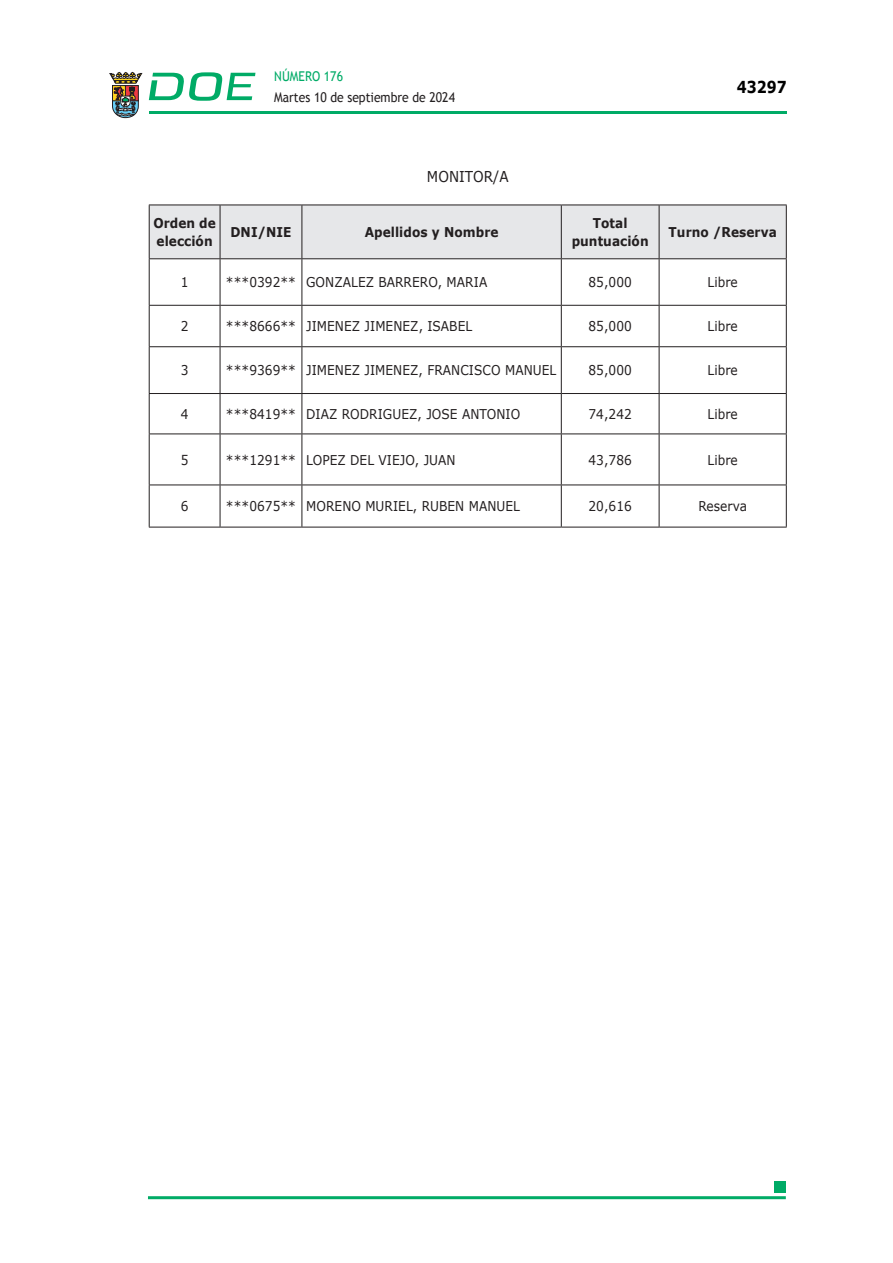
<style>
.page{position:relative;width:893px;height:1263px;background:#fff}
.page>*{position:absolute;margin:0;border:0;box-sizing:border-box;transform-origin:0 0}
.t1{font:700 16.5px "Verdana";color:#000;scale:.85 1}
.CUERPO_DE_TEXTO{font:15px "Verdana";letter-spacing:.005em;color:#231f20;scale:.9 1}
.CUERPO_DE_TEXTO-2{font:13.5px "Verdana";letter-spacing:.005em;color:#231f20;scale:.9 1}
.TABLATITULO{font:700 13.5px/18px "Verdana";letter-spacing:.005em;color:#231f20;scale:.9 1}
.t2{font:13.5px "Trebuchet MS";color:#231f20;scale:.9 1}
.t3{font:13.5px "Trebuchet MS";color:#00ab67;scale:.9 1}
</style>
<div class="page">
<hr style="left:149px;top:111px;width:638px;height:3px;background:#00ab66">
<svg style="left:109px;top:72px;width:33px;height:46px"></svg>
<svg style="left:149px;top:72px;width:106px;height:29px"></svg>
<hr style="left:148px;top:1196px;width:638px;height:3px;background:#00ab66">
<div style="left:775px;top:1181px;width:11px;height:11px;background:#00ab66"></div>
<div style="left:150px;top:206px;width:636px;height:52px;background:#e6e7e9"></div>
<svg style="left:150px;top:259px;width:509px;height:268px"></svg>
<hr style="left:149px;top:205px;width:71px;height:1px;background:#231f20">
<hr style="left:149px;top:205px;width:1px;height:53px;background:#231f20">
<hr style="left:220px;top:205px;width:82px;height:1px;background:#231f20">
<hr style="left:220px;top:205px;width:1px;height:53px;background:#231f20">
<hr style="left:302px;top:205px;width:259px;height:1px;background:#231f20">
<hr style="left:302px;top:205px;width:1px;height:53px;background:#231f20">
<hr style="left:561px;top:205px;width:98px;height:1px;background:#231f20">
<hr style="left:561px;top:205px;width:1px;height:53px;background:#231f20">
<hr style="left:659px;top:205px;width:128px;height:1px;background:#231f20">
<hr style="left:659px;top:205px;width:1px;height:53px;background:#231f20">
<hr style="left:786px;top:205px;width:1px;height:53px;background:#231f20">
<hr style="left:149px;top:258px;width:71px;height:1px;background:#231f20">
<hr style="left:149px;top:259px;width:1px;height:46px;background:#231f20">
<hr style="left:220px;top:258px;width:82px;height:1px;background:#231f20">
<hr style="left:220px;top:259px;width:1px;height:46px;background:#231f20">
<hr style="left:302px;top:258px;width:259px;height:1px;background:#231f20">
<hr style="left:302px;top:259px;width:1px;height:46px;background:#231f20">
<hr style="left:561px;top:258px;width:98px;height:1px;background:#231f20">
<hr style="left:561px;top:259px;width:1px;height:46px;background:#231f20">
<hr style="left:659px;top:258px;width:128px;height:1px;background:#231f20">
<hr style="left:659px;top:259px;width:1px;height:46px;background:#231f20">
<hr style="left:786px;top:259px;width:1px;height:46px;background:#231f20">
<hr style="left:149px;top:305px;width:71px;height:1px;background:#231f20">
<hr style="left:149px;top:306px;width:1px;height:40px;background:#231f20">
<hr style="left:220px;top:305px;width:82px;height:1px;background:#231f20">
<hr style="left:220px;top:306px;width:1px;height:40px;background:#231f20">
<hr style="left:302px;top:305px;width:259px;height:1px;background:#231f20">
<hr style="left:302px;top:306px;width:1px;height:40px;background:#231f20">
<hr style="left:561px;top:305px;width:98px;height:1px;background:#231f20">
<hr style="left:561px;top:306px;width:1px;height:40px;background:#231f20">
<hr style="left:659px;top:305px;width:128px;height:1px;background:#231f20">
<hr style="left:659px;top:306px;width:1px;height:40px;background:#231f20">
<hr style="left:786px;top:306px;width:1px;height:40px;background:#231f20">
<hr style="left:149px;top:346px;width:71px;height:1px;background:#231f20">
<hr style="left:149px;top:347px;width:1px;height:46px;background:#231f20">
<hr style="left:220px;top:346px;width:82px;height:1px;background:#231f20">
<hr style="left:220px;top:347px;width:1px;height:46px;background:#231f20">
<hr style="left:302px;top:346px;width:259px;height:1px;background:#231f20">
<hr style="left:302px;top:347px;width:1px;height:46px;background:#231f20">
<hr style="left:561px;top:346px;width:98px;height:1px;background:#231f20">
<hr style="left:561px;top:347px;width:1px;height:46px;background:#231f20">
<hr style="left:659px;top:346px;width:128px;height:1px;background:#231f20">
<hr style="left:659px;top:347px;width:1px;height:46px;background:#231f20">
<hr style="left:786px;top:347px;width:1px;height:46px;background:#231f20">
<hr style="left:149px;top:393px;width:71px;height:1px;background:#231f20">
<hr style="left:149px;top:394px;width:1px;height:39px;background:#231f20">
<hr style="left:220px;top:393px;width:82px;height:1px;background:#231f20">
<hr style="left:220px;top:394px;width:1px;height:39px;background:#231f20">
<hr style="left:302px;top:393px;width:259px;height:1px;background:#231f20">
<hr style="left:302px;top:394px;width:1px;height:39px;background:#231f20">
<hr style="left:561px;top:393px;width:98px;height:1px;background:#231f20">
<hr style="left:561px;top:394px;width:1px;height:39px;background:#231f20">
<hr style="left:659px;top:393px;width:128px;height:1px;background:#231f20">
<hr style="left:659px;top:394px;width:1px;height:39px;background:#231f20">
<hr style="left:786px;top:394px;width:1px;height:39px;background:#231f20">
<hr style="left:149px;top:433px;width:71px;height:1px;background:#231f20">
<hr style="left:149px;top:434px;width:1px;height:51px;background:#231f20">
<hr style="left:220px;top:433px;width:82px;height:1px;background:#231f20">
<hr style="left:220px;top:434px;width:1px;height:51px;background:#231f20">
<hr style="left:302px;top:433px;width:259px;height:1px;background:#231f20">
<hr style="left:302px;top:434px;width:1px;height:51px;background:#231f20">
<hr style="left:561px;top:433px;width:98px;height:1px;background:#231f20">
<hr style="left:561px;top:434px;width:1px;height:51px;background:#231f20">
<hr style="left:659px;top:433px;width:128px;height:1px;background:#231f20">
<hr style="left:659px;top:434px;width:1px;height:51px;background:#231f20">
<hr style="left:786px;top:434px;width:1px;height:51px;background:#231f20">
<hr style="left:149px;top:485px;width:71px;height:1px;background:#231f20">
<hr style="left:149px;top:485px;width:1px;height:42px;background:#231f20">
<hr style="left:220px;top:485px;width:82px;height:1px;background:#231f20">
<hr style="left:220px;top:485px;width:1px;height:42px;background:#231f20">
<hr style="left:302px;top:485px;width:259px;height:1px;background:#231f20">
<hr style="left:302px;top:485px;width:1px;height:42px;background:#231f20">
<hr style="left:561px;top:485px;width:98px;height:1px;background:#231f20">
<hr style="left:561px;top:485px;width:1px;height:42px;background:#231f20">
<hr style="left:659px;top:485px;width:128px;height:1px;background:#231f20">
<hr style="left:659px;top:485px;width:1px;height:42px;background:#231f20">
<hr style="left:786px;top:485px;width:1px;height:42px;background:#231f20">
<hr style="left:149px;top:527px;width:71px;height:1px;background:#231f20">
<hr style="left:220px;top:527px;width:82px;height:1px;background:#231f20">
<hr style="left:302px;top:527px;width:259px;height:1px;background:#231f20">
<hr style="left:561px;top:527px;width:98px;height:1px;background:#231f20">
<hr style="left:659px;top:527px;width:128px;height:1px;background:#231f20">
<p class="t3" style="left:274px;top:68px;width:78px">NÚMERO 176</p>
<p class="t2" style="left:274px;top:89px;width:202px">Martes 10 de septiembre de 2024</p>
<p class="CUERPO_DE_TEXTO" style="left:427px;top:167px;width:92px">MONITOR/A</p>
<p class="t1" style="left:737px;top:76px;width:60px">43297</p>
<p class="TABLATITULO" style="left:153px;top:214px;width:71px">Orden de elección</p>
<p class="TABLATITULO" style="left:230px;top:223px;width:69px">DNI/NIE</p>
<p class="TABLATITULO" style="left:365px;top:223px;width:150px">Apellidos y Nombre</p>
<p class="TABLATITULO" style="left:572px;top:214px;width:87px;text-align:center">Total puntuación</p>
<p class="TABLATITULO" style="left:669px;top:223px;width:122px">Turno /Reserva</p>
<p class="CUERPO_DE_TEXTO-2" style="left:181px;top:274px;width:10px">1</p>
<p class="CUERPO_DE_TEXTO-2" style="left:226px;top:274px;width:79px">***0392**</p>
<p class="CUERPO_DE_TEXTO-2" style="left:306px;top:274px;width:203px">GONZALEZ BARRERO, MARIA</p>
<p class="CUERPO_DE_TEXTO-2" style="left:588px;top:274px;width:50px">85,000</p>
<p class="CUERPO_DE_TEXTO-2" style="left:707px;top:274px;width:35px">Libre</p>
<p class="CUERPO_DE_TEXTO-2" style="left:181px;top:318px;width:10px">2</p>
<p class="CUERPO_DE_TEXTO-2" style="left:226px;top:318px;width:79px">***8666**</p>
<p class="CUERPO_DE_TEXTO-2" style="left:306px;top:318px;width:186px">JIMENEZ JIMENEZ, ISABEL</p>
<p class="CUERPO_DE_TEXTO-2" style="left:588px;top:318px;width:50px">85,000</p>
<p class="CUERPO_DE_TEXTO-2" style="left:707px;top:318px;width:35px">Libre</p>
<p class="CUERPO_DE_TEXTO-2" style="left:181px;top:362px;width:10px">3</p>
<p class="CUERPO_DE_TEXTO-2" style="left:226px;top:362px;width:79px">***9369**</p>
<p class="CUERPO_DE_TEXTO-2" style="left:306px;top:362px;width:279px">JIMENEZ JIMENEZ, FRANCISCO MANUEL</p>
<p class="CUERPO_DE_TEXTO-2" style="left:588px;top:362px;width:50px">85,000</p>
<p class="CUERPO_DE_TEXTO-2" style="left:707px;top:362px;width:35px">Libre</p>
<p class="CUERPO_DE_TEXTO-2" style="left:181px;top:405px;width:10px">4</p>
<p class="CUERPO_DE_TEXTO-2" style="left:226px;top:405px;width:79px">***8419**</p>
<p class="CUERPO_DE_TEXTO-2" style="left:306px;top:405px;width:239px">DIAZ RODRIGUEZ, JOSE ANTONIO</p>
<p class="CUERPO_DE_TEXTO-2" style="left:588px;top:405px;width:50px">74,242</p>
<p class="CUERPO_DE_TEXTO-2" style="left:707px;top:405px;width:35px">Libre</p>
<p class="CUERPO_DE_TEXTO-2" style="left:181px;top:451px;width:10px">5</p>
<p class="CUERPO_DE_TEXTO-2" style="left:226px;top:451px;width:79px">***1291**</p>
<p class="CUERPO_DE_TEXTO-2" style="left:306px;top:451px;width:168px">LOPEZ DEL VIEJO, JUAN</p>
<p class="CUERPO_DE_TEXTO-2" style="left:588px;top:451px;width:50px">43,786</p>
<p class="CUERPO_DE_TEXTO-2" style="left:707px;top:451px;width:35px">Libre</p>
<p class="CUERPO_DE_TEXTO-2" style="left:181px;top:498px;width:10px">6</p>
<p class="CUERPO_DE_TEXTO-2" style="left:226px;top:498px;width:79px">***0675**</p>
<p class="CUERPO_DE_TEXTO-2" style="left:306px;top:498px;width:239px">MORENO MURIEL, RUBEN MANUEL</p>
<p class="CUERPO_DE_TEXTO-2" style="left:588px;top:498px;width:50px">20,616</p>
<p class="CUERPO_DE_TEXTO-2" style="left:698px;top:498px;width:56px">Reserva</p>
</div>
